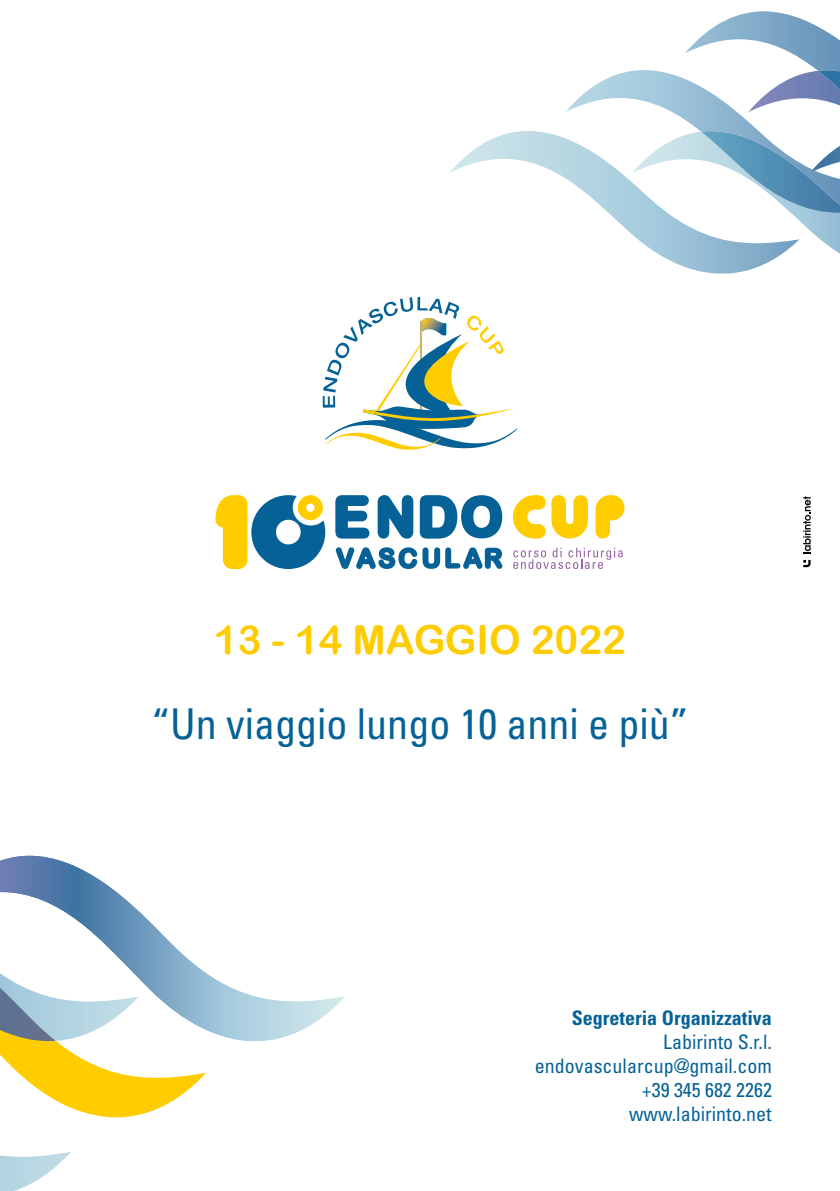
<style>
.page{position:relative;width:840px;height:1191px;background:#fff}
.page>*{position:absolute;margin:0;border:0;box-sizing:border-box;transform-origin:0 0}
.t1{font:condensed 42.4px "Univers LT Std";color:#066296}
.t2{font:40px "Arial Rounded MT Bold";color:#fc0}
.t3{font:condensed 20px/24px "Univers LT Std";color:#066296;text-align:right}
.t4{font:700 condensed 20px "Univers LT Std";color:#066296}
</style>
<div class="page">
<svg style="left:450px;top:11px;width:389px;height:262px"></svg>
<svg style="left:747px;top:70px;width:92px;height:42px"></svg>
<svg style="left:631px;top:131px;width:208px;height:123px"></svg>
<svg style="left:0;top:855px;width:344px;height:186px"></svg>
<svg style="left:0;top:1152px;width:71px;height:39px"></svg>
<svg style="left:0;top:875px;width:206px;height:243px"></svg>
<svg style="left:0;top:973px;width:139px;height:68px"></svg>
<svg style="left:335px;top:495px;width:34px;height:43px"></svg>
<svg style="left:377px;top:495px;width:36px;height:43px"></svg>
<svg style="left:419px;top:495px;width:83px;height:43px"></svg>
<svg style="left:335px;top:547px;width:167px;height:22px"></svg>
<svg style="left:551px;top:495px;width:36px;height:43px"></svg>
<svg style="left:595px;top:495px;width:30px;height:43px"></svg>
<svg style="left:512px;top:495px;width:33px;height:43px"></svg>
<svg style="left:215px;top:495px;width:110px;height:74px"></svg>
<svg style="left:513px;top:548px;width:109px;height:21px"></svg>
<svg style="left:322px;top:297px;width:195px;height:153px"></svg>
<svg style="left:803px;top:496px;width:7px;height:57px"></svg>
<svg style="left:803px;top:560px;width:7px;height:7px"></svg>
<h2 class="t2" style="left:214px;top:616px;width:413px">13 - 14 MAGGIO 2022</h2>
<h1 class="t1" style="left:151px;top:697px;width:538px">“Un viaggio lungo 10 anni e più”</h1>
<p class="t4" style="left:571px;top:1006px;width:201px">Segreteria Organizzativa</p>
<p class="t3" style="left:534px;top:1030px;width:238px">Labirinto S.r.l. endovascularcup@gmail.com +39 345 682 2262 www.labirinto.net</p>
</div>
